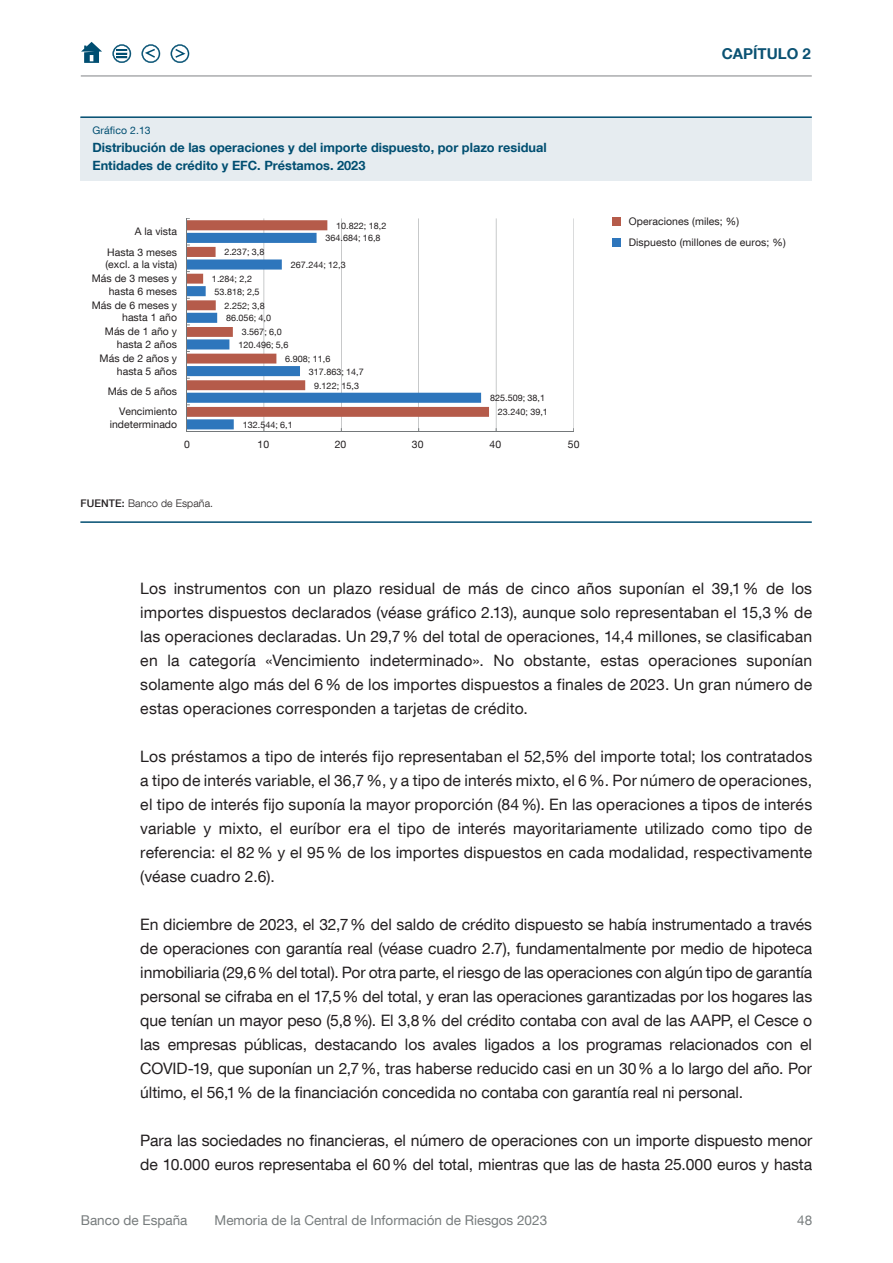
<style>
.page{position:relative;width:893px;height:1263px;background:#fff}
.page>*{position:absolute;margin:0;border:0;box-sizing:border-box;transform-origin:0 0}
.Texto_capítulo{font:15.75px/24px "Bd E Neue Helvetica";color:#231f20;text-align:justify}
.t1{font:700 15px "Bd E Neue Helvetica";color:#0b5273}
.t2{font:13.5px "Bd E Neue Helvetica";color:#777c7d}
.t3{font:700 12.75px/18px "Bd E Neue Helvetica";color:#004e71}
.t4{font:10.5px/14.1px "Bd E Neue Helvetica";letter-spacing:.01em;color:#231f20;text-align:right}
.t5{font:300 10.5px "Bd E Neue Helvetica";letter-spacing:.01em;color:#231f20}
.t6{font:10.5px "Bd E Neue Helvetica";letter-spacing:.01em;color:#004e71}
.t7{font:9px "Bd E Neue Helvetica";letter-spacing:.005em;color:#231f20}
.s1{font-weight:500}
</style>
<div class="page">
<hr style="left:80px;top:521px;width:732px;height:2px;background:#004e71">
<div style="left:612px;top:238px;width:8px;height:8px;background:#2e76bc"></div>
<div style="left:612px;top:217px;width:8px;height:8px;background:#b55b4a"></div>
<div style="left:80px;top:117px;width:732px;height:64px;background:#e6ecf0"></div>
<hr style="left:80px;top:116px;width:732px;height:2px;background:#004e71">
<hr style="left:264px;top:218px;width:1px;height:214px;background:#9a9d9e">
<hr style="left:341px;top:218px;width:1px;height:214px;background:#9a9d9e">
<hr style="left:418px;top:218px;width:1px;height:214px;background:#9a9d9e">
<hr style="left:496px;top:218px;width:1px;height:214px;background:#9a9d9e">
<hr style="left:573px;top:218px;width:1px;height:214px;background:#9a9d9e">
<svg style="left:187px;top:220px;width:302px;height:197px"></svg>
<svg style="left:187px;top:233px;width:294px;height:196px"></svg>
<hr style="left:187px;top:431px;width:386px;height:1px;background:#74787a">
<hr style="left:186px;top:218px;width:1px;height:214px;background:#74787a">
<svg style="left:81px;top:42px;width:21px;height:21px"></svg>
<svg style="left:171px;top:44px;width:18px;height:19px"></svg>
<svg style="left:142px;top:44px;width:18px;height:19px"></svg>
<hr style="left:81px;top:76px;width:731px;height:1px;background:#808285">
<svg style="left:113px;top:44px;width:18px;height:19px"></svg>
<p class="t6" style="left:92px;top:124px;width:60px">Gráfico 2.13</p>
<p class="t3" style="left:92px;top:138px;width:456px">Distribución de las operaciones y del importe dispuesto, por plazo residual<br>Entidades de crédito y EFC. Préstamos. 2023</p>
<p class="t4" style="left:107px;top:221px;width:71px;line-height:20.4px">A la vista<br>Hasta 3 meses</p>
<p class="t4" style="left:92px;top:257px;width:87px">(excl. a la vista)<br>Más de 3 meses y</p>
<p class="t4" style="left:92px;top:284px;width:87px">hasta 6 meses<br>Más de 6 meses y</p>
<p class="t4" style="left:105px;top:310px;width:74px">hasta 1 año<br>Más de 1 año y</p>
<p class="t4" style="left:100px;top:337px;width:79px">hasta 2 años<br>Más de 2 años y</p>
<p class="t4" style="left:108px;top:360px;width:71px;line-height:20.4px">hasta 5 años<br>Más de 5 años<br>Vencimiento</p>
<p class="t4" style="left:110px;top:417px;width:69px">indeterminado</p>
<p class="t7" style="left:336px;top:220px;width:52px">10.822; 18,2</p>
<p class="t7" style="left:326px;top:233px;width:57px">364.684; 16,8</p>
<p class="t7" style="left:291px;top:259px;width:57px">267.244; 12,3</p>
<p class="t7" style="left:224px;top:247px;width:42px">2.237; 3,8</p>
<p class="t7" style="left:212px;top:273px;width:42px">1.284; 2,2</p>
<p class="t7" style="left:225px;top:300px;width:42px">2.252; 3,8</p>
<p class="t7" style="left:242px;top:327px;width:42px">3.567; 6,0</p>
<p class="t7" style="left:214px;top:286px;width:47px">53.818; 2,5</p>
<p class="t7" style="left:226px;top:312px;width:47px">86.056; 4,0</p>
<p class="t7" style="left:238px;top:339px;width:51px">120.496; 5,6</p>
<p class="t7" style="left:285px;top:353px;width:47px">6.908; 11,6</p>
<p class="t7" style="left:314px;top:380px;width:47px">9.122; 15,3</p>
<p class="t7" style="left:309px;top:366px;width:57px">317.863; 14,7</p>
<p class="t7" style="left:243px;top:419px;width:51px">132.544; 6,1</p>
<p class="t7" style="left:490px;top:392px;width:57px">825.509; 38,1</p>
<p class="t7" style="left:498px;top:407px;width:52px">23.240; 39,1</p>
<p class="t4" style="left:184px;top:437px;width:7px">0</p>
<p class="t4" style="left:258px;top:437px;width:13px">10</p>
<p class="t4" style="left:335px;top:437px;width:13px">20</p>
<p class="t4" style="left:412px;top:437px;width:13px">30</p>
<p class="t4" style="left:490px;top:437px;width:13px">40</p>
<p class="t4" style="left:568px;top:437px;width:13px">50</p>
<p class="t5" style="left:80px;top:496px;width:134px"><span class="s1">FUENTE:</span> Banco de España.</p>
<p class="t1" style="left:722px;top:44px;width:91px">CAPÍTULO 2</p>
<p class="t4" style="left:629px;top:214px;width:112px">Operaciones (miles; %)</p>
<p class="t4" style="left:629px;top:235px;width:158px">Dispuesto (millones de euros; %)</p>
<p class="Texto_capítulo" style="left:140px;top:576px;width:673px">Los instrumentos con un plazo residual de más de cinco años suponían el 39,1% de los importes dispuestos declarados (véase gráfico 2.13), aunque solo representaban el 15,3% de las operaciones declaradas. Un 29,7% del total de operaciones, 14,4 millones, se clasificaban en la categoría «Vencimiento indeterminado». No obstante, estas operaciones suponían solamente algo más del 6% de los importes dispuestos a finales de 2023. Un gran número de estas operaciones corresponden a tarjetas de crédito.</p>
<p class="Texto_capítulo" style="left:140px;top:744px;width:673px">Los préstamos a tipo de interés fijo representaban el 52,5% del importe total; los contratados a tipo de interés variable, el 36,7%, y a tipo de interés mixto, el 6%. Por número de operaciones, el tipo de interés fijo suponía la mayor proporción (84%). En las operaciones a tipos de interés variable y mixto, el euríbor era el tipo de interés mayoritariamente utilizado como tipo de referencia: el 82% y el 95% de los importes dispuestos en cada modalidad, respectivamente (véase cuadro 2.6).</p>
<p class="Texto_capítulo" style="left:140px;top:912px;width:673px">En diciembre de 2023, el 32,7% del saldo de crédito dispuesto se había instrumentado a través de operaciones con garantía real (véase cuadro 2.7), fundamentalmente por medio de hipoteca inmobiliaria (29,6% del total). Por otra parte, el riesgo de las operaciones con algún tipo de garantía personal se cifraba en el 17,5% del total, y eran las operaciones garantizadas por los hogares las que tenían un mayor peso (5,8%). El 3,8% del crédito contaba con aval de las AAPP, el Cesce o las empresas públicas, destacando los avales ligados a los programas relacionados con el COVID-19, que suponían un 2,7%, tras haberse reducido casi en un 30% a lo largo del año. Por último, el 56,1% de la financiación concedida no contaba con garantía real ni personal.</p>
<p class="Texto_capítulo" style="left:140px;top:1128px;width:673px">Para las sociedades no financieras, el número de operaciones con un importe dispuesto menor de 10.000 euros representaba el 60% del total, mientras que las de hasta 25.000 euros y hasta</p>
<p class="t2" style="left:81px;top:1212px;width:108px">Banco de España</p>
<p class="t2" style="left:215px;top:1212px;width:334px">Memoria de la Central de Información de Riesgos 2023</p>
<p class="t2" style="left:797px;top:1212px;width:17px">48</p>
</div>
